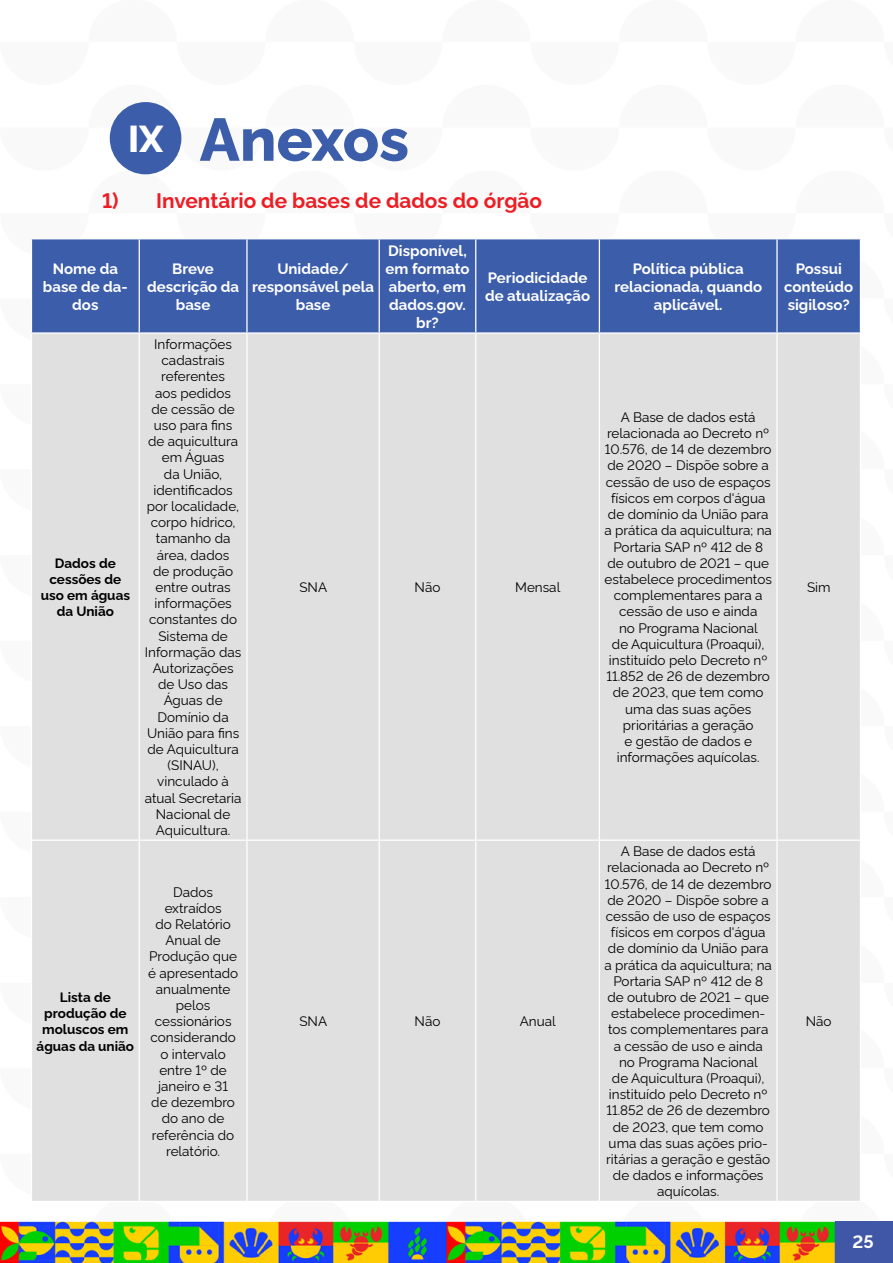
<style>
.page{position:relative;width:893px;height:1263px;background:#fff}
.page>*{position:absolute;margin:0;border:0;box-sizing:border-box;transform-origin:0 0}
.t1{font:800 60px "Rawline";color:#3c5daa}
.t2{font:700 21px "Rawline";color:#ed1d24}
.t3{font:700 18px "Rawline";color:#fff}
.t4{font:700 15px/18px "Rawline";color:#fff;text-align:center}
.t5{font:13.5px/16.2px "Rawline";color:#000;text-align:center}
.t6{font:700 13.5px/16.2px "Rawline";color:#000;text-align:center}
</style>
<div class="page">
<img style="left:0;top:102px;width:836px;height:1161px">
<div style="left:836px;top:1221px;width:57px;height:42px;background:#4057a7"></div>
<div style="left:110px;top:102px;width:71px;height:72px;background:#3c5daa;border-radius:50%"></div>
<div style="left:32px;top:239px;width:828px;height:93px;background:#3c5daa"></div>
<div style="left:32px;top:334px;width:828px;height:867px;background:#e0e0e0"></div>
<hr style="left:31px;top:238px;width:108px;height:1px;background:#fff">
<hr style="left:31px;top:239px;width:1px;height:93px;background:#fff">
<hr style="left:139px;top:238px;width:108px;height:1px;background:#fff">
<hr style="left:139px;top:239px;width:1px;height:93px;background:#fff">
<hr style="left:247px;top:238px;width:132px;height:1px;background:#fff">
<hr style="left:246px;top:239px;width:2px;height:93px;background:#fff">
<hr style="left:379px;top:238px;width:97px;height:1px;background:#fff">
<hr style="left:379px;top:239px;width:1px;height:93px;background:#fff">
<hr style="left:476px;top:238px;width:123px;height:1px;background:#fff">
<hr style="left:475px;top:239px;width:1px;height:93px;background:#fff">
<hr style="left:599px;top:238px;width:178px;height:1px;background:#fff">
<hr style="left:599px;top:239px;width:1px;height:93px;background:#fff">
<hr style="left:777px;top:238px;width:84px;height:1px;background:#fff">
<hr style="left:776px;top:239px;width:2px;height:93px;background:#fff">
<hr style="left:31px;top:332px;width:108px;height:2px;background:#fff">
<hr style="left:31px;top:334px;width:1px;height:505px;background:#fff">
<hr style="left:139px;top:332px;width:108px;height:2px;background:#fff">
<hr style="left:139px;top:334px;width:1px;height:505px;background:#fff">
<hr style="left:247px;top:332px;width:132px;height:2px;background:#fff">
<hr style="left:246px;top:334px;width:2px;height:505px;background:#fff">
<hr style="left:379px;top:332px;width:97px;height:2px;background:#fff">
<hr style="left:379px;top:334px;width:1px;height:505px;background:#fff">
<hr style="left:476px;top:332px;width:123px;height:2px;background:#fff">
<hr style="left:475px;top:334px;width:1px;height:505px;background:#fff">
<hr style="left:599px;top:332px;width:178px;height:2px;background:#fff">
<hr style="left:599px;top:334px;width:1px;height:505px;background:#fff">
<hr style="left:777px;top:332px;width:84px;height:2px;background:#fff">
<hr style="left:776px;top:334px;width:2px;height:505px;background:#fff">
<hr style="left:31px;top:839px;width:108px;height:2px;background:#fff">
<hr style="left:31px;top:841px;width:1px;height:360px;background:#fff">
<hr style="left:139px;top:839px;width:108px;height:2px;background:#fff">
<hr style="left:139px;top:841px;width:1px;height:360px;background:#fff">
<hr style="left:247px;top:839px;width:132px;height:2px;background:#fff">
<hr style="left:246px;top:841px;width:2px;height:360px;background:#fff">
<hr style="left:379px;top:839px;width:97px;height:2px;background:#fff">
<hr style="left:379px;top:841px;width:1px;height:360px;background:#fff">
<hr style="left:476px;top:839px;width:123px;height:2px;background:#fff">
<hr style="left:475px;top:841px;width:1px;height:360px;background:#fff">
<hr style="left:599px;top:839px;width:178px;height:2px;background:#fff">
<hr style="left:599px;top:841px;width:1px;height:360px;background:#fff">
<hr style="left:777px;top:839px;width:84px;height:2px;background:#fff">
<hr style="left:776px;top:841px;width:2px;height:360px;background:#fff">
<hr style="left:31px;top:1201px;width:108px;height:1px;background:#fff">
<hr style="left:139px;top:1201px;width:108px;height:1px;background:#fff">
<hr style="left:247px;top:1201px;width:132px;height:1px;background:#fff">
<hr style="left:379px;top:1201px;width:97px;height:1px;background:#fff">
<hr style="left:476px;top:1201px;width:123px;height:1px;background:#fff">
<hr style="left:599px;top:1201px;width:178px;height:1px;background:#fff">
<hr style="left:777px;top:1201px;width:84px;height:1px;background:#fff">
<h1 class="t1" style="left:128px;top:93px;width:282px"><sup>IX</sup> Anexos</h1>
<h2 class="t2" style="left:102px;top:184px;width:441px">1) Inventário de bases de dados do órgão</h2>
<p class="t4" style="left:43px;top:258px;width:86px">Nome da base de da&shy;dos</p>
<p class="t4" style="left:147px;top:258px;width:94px">Breve descrição da base</p>
<p class="t4" style="left:252px;top:258px;width:124px">Unidade/ responsável pela base</p>
<p class="t4" style="left:385px;top:240px;width:86px">Disponível, em formato aberto, em dados.gov. br?</p>
<p class="t4" style="left:485px;top:267px;width:107px;text-align:left">Periodicidade de atualização</p>
<p class="t4" style="left:614px;top:258px;width:149px">Política pública relacionada, quando aplicável.</p>
<p class="t4" style="left:784px;top:258px;width:71px">Possui conteúdo sigiloso?</p>
<p class="t6" style="left:41px;top:553px;width:91px">Dados de cessões de uso em águas da União</p>
<p class="t5" style="left:145px;top:335px;width:98px">Informações cadastrais referentes<br>aos pedidos<br>de cessão de uso para fins de aquicultura em Águas<br>da União, identificados por localidade, corpo hídrico, tamanho da área, dados<br>de produção entre outras informações constantes do<br>Sistema de<br>Informação das<br>Autorizações de Uso das<br>Águas de<br>Domínio da<br>União para fins de Aquicultura (SINAU), vinculado à atual Secretaria<br>Nacional de<br>Aquicultura.</p>
<p class="t6" style="left:37px;top:988px;width:99px">Lista de produção de moluscos em águas da união</p>
<p class="t5" style="left:148px;top:882px;width:92px">Dados extraídos<br>do Relatório<br>Anual de<br>Produção que é apresentado anualmente pelos cessionários considerando o intervalo entre 1º de janeiro e 31<br>de dezembro do ano de referência do relatório.</p>
<p class="t5" style="left:299px;top:578px;width:29px">SNA</p>
<p class="t5" style="left:415px;top:578px;width:27px">Não</p>
<p class="t5" style="left:515px;top:578px;width:47px">Mensal</p>
<p class="t5" style="left:299px;top:1012px;width:29px">SNA</p>
<p class="t5" style="left:415px;top:1012px;width:27px">Não</p>
<p class="t5" style="left:520px;top:1012px;width:38px">Anual</p>
<p class="t5" style="left:604px;top:408px;width:169px">A Base de dados está relacionada ao Decreto nº<br>10.576, de 14 de dezembro de 2020 – Dispõe sobre a cessão de uso de espaços físicos em corpos d'água de domínio da União para a prática da aquicultura; na<br>Portaria SAP nº 412 de 8 de outubro de 2021 – que estabelece procedimentos complementares para a cessão de uso e ainda<br>no Programa Nacional<br>de Aquicultura (Proaqui), instituído pelo Decreto nº<br>11.852 de 26 de dezembro de 2023, que tem como uma das suas ações prioritárias a geração<br>e gestão de dados e informações aquícolas.</p>
<p class="t5" style="left:604px;top:842px;width:169px">A Base de dados está relacionada ao Decreto nº<br>10.576, de 14 de dezembro de 2020 – Dispõe sobre a cessão de uso de espaços físicos em corpos d'água de domínio da União para a prática da aquicultura; na<br>Portaria SAP nº 412 de 8 de outubro de 2021 – que estabelece procedimen&shy;tos complementares para a cessão de uso e ainda no Programa Nacional<br>de Aquicultura (Proaqui), instituído pelo Decreto nº<br>11.852 de 26 de dezembro de 2023, que tem como uma das suas ações prio&shy;ritárias a geração e gestão de dados e informações aquícolas.</p>
<p class="t5" style="left:807px;top:578px;width:25px">Sim</p>
<p class="t5" style="left:806px;top:1012px;width:27px">Não</p>
<h3 class="t3" style="left:852px;top:1228px;width:23px">25</h3>
</div>
